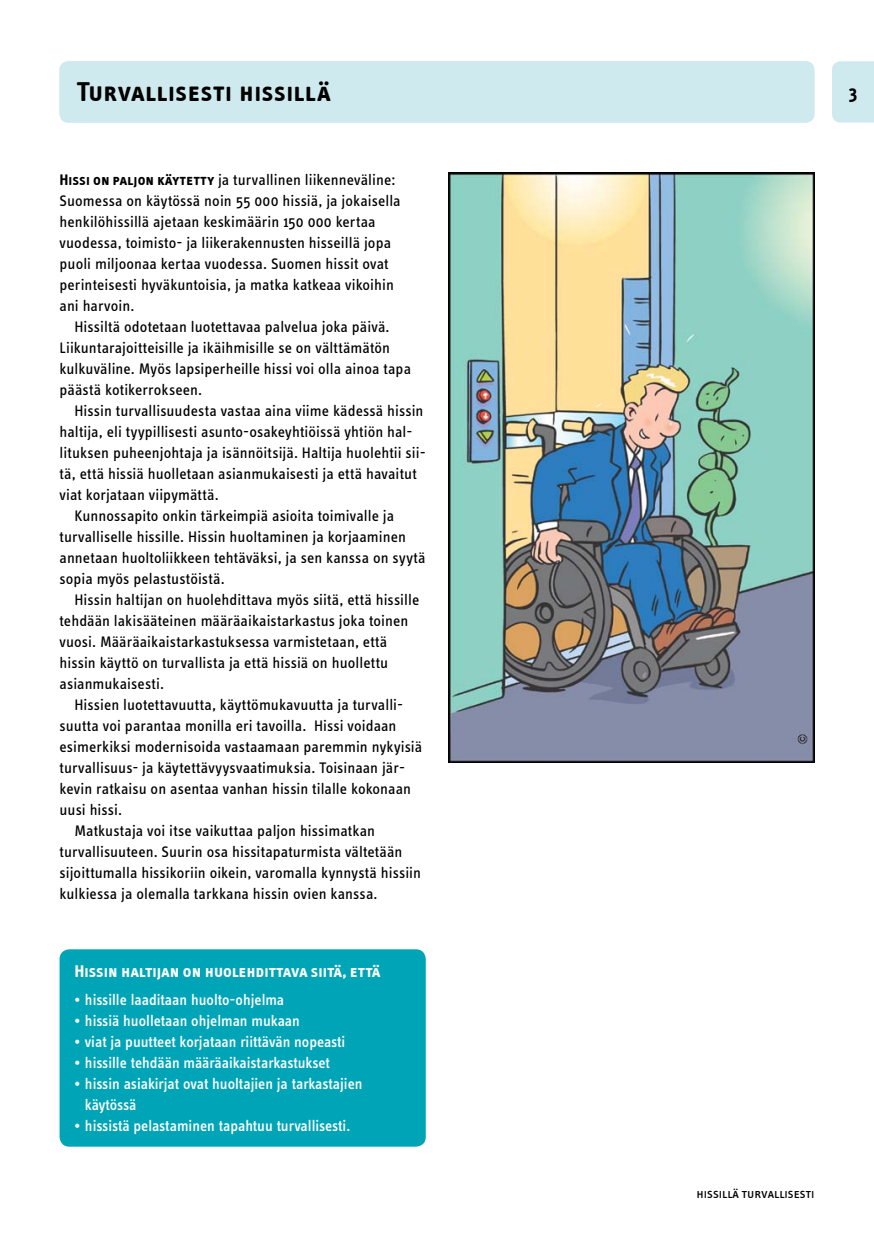
<style>
.page{position:relative;width:874px;height:1241px;background:#fff}
.page>*{position:absolute;margin:0;border:0;box-sizing:border-box;transform-origin:0 0}
.t1{font:28px "Info Text Bold Caps";letter-spacing:.025em;color:#000}
.t2{font:700 19.25px "Info Text OT";color:#000}
.t3{font:17.5px "Info Text Bold Caps";letter-spacing:.005em;color:#fff}
.t4{font:15.75px/21px "Info Text OT";letter-spacing:.005em;color:#000}
.t5{font:500 15.75px/21px "Info Text OT";color:#fff}
.t6{font:14px "Info Text Book Caps";color:#000}
.s1{font-family:"Info Text Bold Caps"}
</style>
<div class="page">
<div style="left:832px;top:61px;width:41px;height:61px;background:#cfeaef"></div>
<div style="left:60px;top:61px;width:754px;height:61px;background:#cfeaef;border-radius:9px"></div>
<div style="left:60px;top:949px;width:365px;height:197px;background:#00a4b7;border-radius:10px"></div>
<img style="left:448px;top:172px;width:366px;height:590px">
<h1 class="t1" style="left:77px;top:75px;width:255px">Turvallisesti hissillä</h1>
<p class="t4" style="left:60px;top:168px;width:342px"><span class="s1">Hissi on paljon käytetty</span> ja turvallinen liikenneväline:<br>Suomessa on käytössä noin 55 000 hissiä, ja jokaisella henkilöhissillä ajetaan keskimäärin 150 000 kertaa vuodessa, toimisto- ja liikerakennusten hisseillä jopa puoli miljoonaa kertaa vuodessa. Suomen hissit ovat perinteisesti hyväkuntoisia, ja matka katkeaa vikoihin ani harvoin.</p>
<p class="t4" style="left:60px;top:315px;width:353px;text-indent:15px">Hissiltä odotetaan luotettavaa palvelua joka päivä.<br>Liikuntarajoitteisille ja ikäihmisille se on välttämätön kulkuväline. Myös lapsiperheille hissi voi olla ainoa tapa päästä kotikerrokseen.</p>
<p class="t4" style="left:74px;top:399px;width:350px">Hissin turvallisuudesta vastaa aina viime kädessä hissin</p>
<p class="t4" style="left:60px;top:420px;width:354px">haltija, eli tyypillisesti asunto-osakeyhtiöissä yhtiön hal-</p>
<p class="t4" style="left:60px;top:441px;width:367px">lituksen puheenjohtaja ja isännöitsijä. Haltija huolehtii sii-</p>
<p class="t4" style="left:60px;top:462px;width:358px">tä, että hissiä huolletaan asianmukaisesti ja että havaitut</p>
<p class="t4" style="left:60px;top:483px;width:161px">viat korjataan viipymättä.</p>
<p class="t4" style="left:74px;top:504px;width:321px">Kunnossapito onkin tärkeimpiä asioita toimivalle ja</p>
<p class="t4" style="left:60px;top:525px;width:348px">turvalliselle hissille. Hissin huoltaminen ja korjaaminen</p>
<p class="t4" style="left:60px;top:546px;width:367px">annetaan huoltoliikkeen tehtäväksi, ja sen kanssa on syytä</p>
<p class="t4" style="left:60px;top:567px;width:167px">sopia myös pelastustöistä.</p>
<p class="t4" style="left:74px;top:588px;width:346px">Hissin haltijan on huolehdittava myös siitä, että hissille</p>
<p class="t4" style="left:60px;top:609px;width:350px">tehdään lakisääteinen määräaikaistarkastus joka toinen</p>
<p class="t4" style="left:60px;top:630px;width:329px">vuosi. Määräaikaistarkastuksessa varmistetaan, että</p>
<p class="t4" style="left:60px;top:651px;width:330px">hissin käyttö on turvallista ja että hissiä on huollettu</p>
<p class="t4" style="left:60px;top:672px;width:106px">asianmukaisesti.</p>
<p class="t4" style="left:74px;top:693px;width:330px">Hissien luotettavuutta, käyttömukavuutta ja turvalli-</p>
<p class="t4" style="left:60px;top:714px;width:338px">suutta voi parantaa monilla eri tavoilla. Hissi voidaan</p>
<p class="t4" style="left:60px;top:735px;width:364px">esimerkiksi modernisoida vastaamaan paremmin nykyisiä</p>
<p class="t4" style="left:60px;top:756px;width:347px">turvallisuus- ja käytettävyysvaatimuksia. Toisinaan jär-</p>
<p class="t4" style="left:60px;top:777px;width:353px">kevin ratkaisu on asentaa vanhan hissin tilalle kokonaan</p>
<p class="t4" style="left:60px;top:798px;width:64px">uusi hissi.</p>
<p class="t4" style="left:74px;top:819px;width:302px">Matkustaja voi itse vaikuttaa paljon hissimatkan</p>
<p class="t4" style="left:60px;top:840px;width:344px">turvallisuuteen. Suurin osa hissitapaturmista vältetään</p>
<p class="t4" style="left:60px;top:861px;width:363px">sijoittumalla hissikoriin oikein, varomalla kynnystä hissiin</p>
<p class="t4" style="left:60px;top:882px;width:319px">kulkiessa ja olemalla tarkkana hissin ovien kanssa.</p>
<p class="t3" style="left:75px;top:960px;width:307px">Hissin haltijan on huolehdittava siitä, että</p>
<p class="t5" style="left:75px;top:988px;width:211px">• hissille laaditaan huolto-ohjelma</p>
<p class="t5" style="left:75px;top:1009px;width:227px">• hissiä huolletaan ohjelman mukaan</p>
<p class="t5" style="left:75px;top:1030px;width:272px">• viat ja puutteet korjataan riittävän nopeasti</p>
<p class="t5" style="left:75px;top:1051px;width:257px">• hissille tehdään määräaikaistarkastukset</p>
<p class="t5" style="left:85px;top:1072px;width:279px;text-indent:-10px">• hissin asiakirjat ovat huoltajien ja tarkastajien käytössä</p>
<p class="t5" style="left:75px;top:1114px;width:277px">• hissistä pelastaminen tapahtuu turvallisesti.</p>
<p class="t2" style="left:848px;top:81px;width:10px">3</p>
<p class="t6" style="left:696px;top:1184px;width:119px">hissillä turvallisesti</p>
</div>
